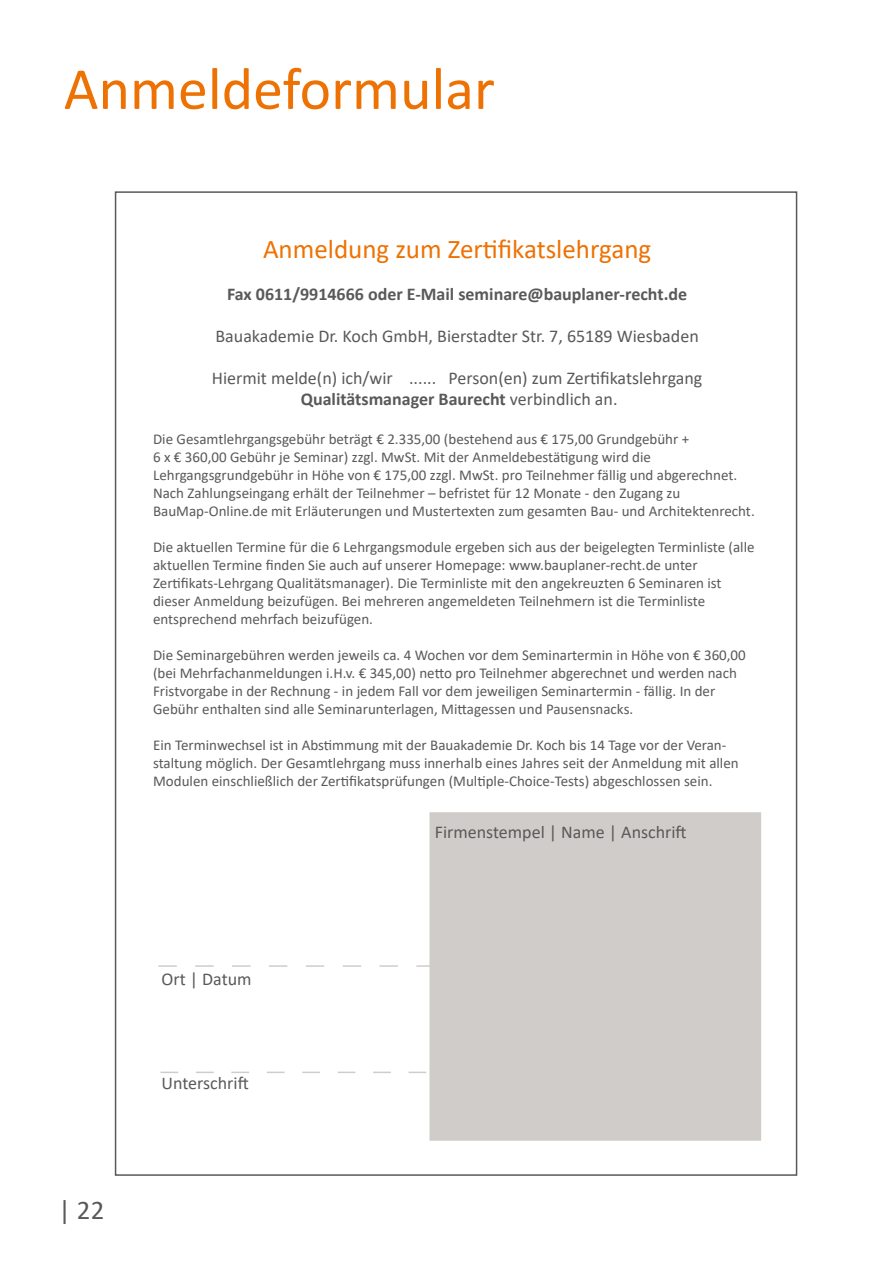
<style>
.page{position:relative;width:893px;height:1263px;background:#fff}
.page>*{position:absolute;margin:0;border:0;box-sizing:border-box;transform-origin:0 0}
.t1{font:60px "Calibri";color:#ee7203}
.t2{font:27px "Calibri";color:#ee7203}
.t3{font:27px "Calibri";color:#585958}
.t4{font:18px/21px "Calibri";color:#585958;text-align:center}
.t5{font:700 18px "Calibri";color:#585958}
.t6{font:15px/18px "Calibri";color:#585958}
.s1{font-weight:700}
</style>
<div class="page">
<div style="left:115px;top:191px;width:682px;height:985px;background:#fff;border:2px solid #585958"></div>
<div style="left:429px;top:812px;width:332px;height:329px;background:#d0ccc9;border:2px solid #d0ccc9"></div>
<svg style="left:158px;top:965px;width:274px;height:2px"></svg>
<svg style="left:161px;top:1071px;width:265px;height:2px"></svg>
<h1 class="t1" style="left:64px;top:47px;width:433px">Anmeldeformular</h1>
<h2 class="t2" style="left:263px;top:231px;width:390px">Anmeldung zum Zertifikatslehrgang</h2>
<p class="t5" style="left:227px;top:282px;width:462px">Fax 0611/9914666 oder E-Mail seminare@bauplaner-recht.de</p>
<p class="t4" style="left:215px;top:325px;width:485px">Bauakademie Dr. Koch GmbH, Bierstadter Str. 7, 65189 Wiesbaden</p>
<p class="t4" style="left:212px;top:367px;width:492px">Hiermit melde(n) ich/wir ...... Person(en) zum Zertifikatslehrgang<br><span class="s1">Qualitätsmanager Baurecht</span> verbindlich an.</p>
<p class="t6" style="left:153px;top:430px;width:603px">Die Gesamtlehrgangsgebühr beträgt € 2.335,00 (bestehend aus € 175,00 Grundgebühr +<br>6 x € 360,00 Gebühr je Seminar) zzgl. MwSt. Mit der Anmeldebestätigung wird die Lehrgangsgrundgebühr in Höhe von € 175,00 zzgl. MwSt. pro Teilnehmer fällig und abgerechnet.<br>Nach Zahlungseingang erhält der Teilnehmer – befristet für 12 Monate - den Zugang zu BauMap-Online.de mit Erläuterungen und Mustertexten zum gesamten Bau- und Architektenrecht.</p>
<p class="t6" style="left:153px;top:538px;width:603px">Die aktuellen Termine für die 6 Lehrgangsmodule ergeben sich aus der beigelegten Terminliste (alle aktuellen Termine finden Sie auch auf unserer Homepage: www.bauplaner-recht.de unter Zertifikats-Lehrgang Qualitätsmanager). Die Terminliste mit den angekreuzten 6 Seminaren ist dieser Anmeldung beizufügen. Bei mehreren angemeldeten Teilnehmern ist die Terminliste entsprechend mehrfach beizufügen.</p>
<p class="t6" style="left:153px;top:646px;width:594px">Die Seminargebühren werden jeweils ca. 4 Wochen vor dem Seminartermin in Höhe von € 360,00 (bei Mehrfachanmeldungen i.H.v. € 345,00) netto pro Teilnehmer abgerechnet und werden nach Fristvorgabe in der Rechnung - in jedem Fall vor dem jeweiligen Seminartermin - fällig. In der Gebühr enthalten sind alle Seminarunterlagen, Mittagessen und Pausensnacks.</p>
<p class="t6" style="left:153px;top:736px;width:587px">Ein Terminwechsel ist in Abstimmung mit der Bauakademie Dr. Koch bis 14 Tage vor der Veran&shy;staltung möglich. Der Gesamtlehrgang muss innerhalb eines Jahres seit der Anmeldung mit allen<br>Modulen einschließlich der Zertifikatsprüfungen (Multiple-Choice-Tests) abgeschlossen sein.</p>
<h2 class="t3" style="left:58px;top:1192px;width:47px">| 22</h2>
<p class="t4" style="left:162px;top:968px;width:92px">Ort | Datum</p>
<p class="t4" style="left:162px;top:1072px;width:89px">Unterschrift</p>
<p class="t4" style="left:435px;top:821px;width:253px">Firmenstempel | Name | Anschrift</p>
</div>
